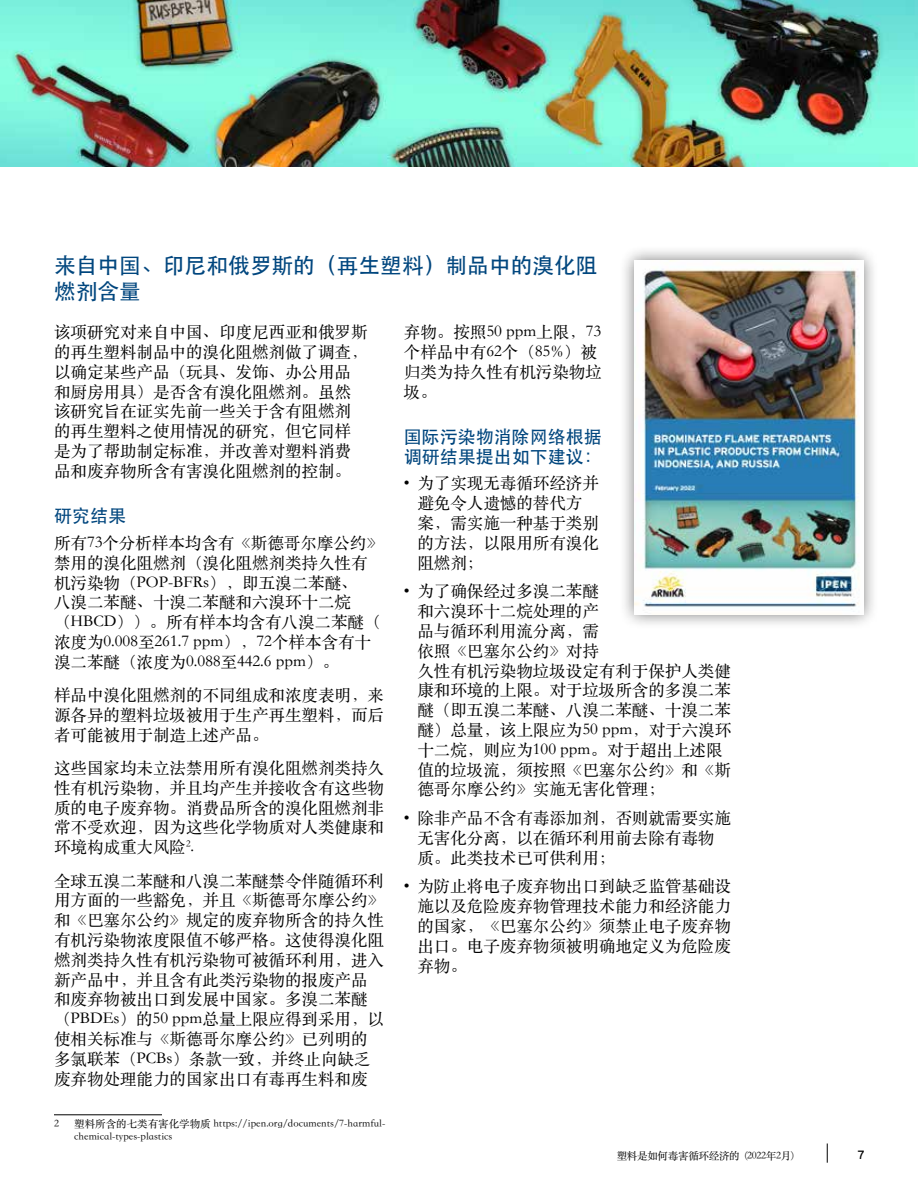
<style>
.page{position:relative;width:918px;height:1188px;background:#fff}
.page>*{position:absolute;margin:0;border:0;box-sizing:border-box;transform-origin:0 0}
.t1{font:500 21.75px/26.1px "ST Heiti SC";color:#00467e}
.t2{font:500 18px/19.5px "ST Heiti SC";color:#00467e}
.t3{font:16.5px/19.8px "ST Songti SC Regular";color:#000}
.t4{font:12px "Interstate";color:#000}
.t5{font:10.5px/12.6px "ST Songti SC Regular";color:#000}
.t6{font:10.5px "ST Songti SC Regular";letter-spacing:-.025em;color:#000}
</style>
<div class="page">
<svg style="left:827px;top:1144px;width:1px;height:19px"></svg>
<hr style="left:54px;top:1114px;width:108px;height:1px;background:#000">
<div style="left:619px;top:245px;width:260px;height:385px;background:#000;opacity:.5"></div>
<img style="left:635px;top:260px;width:229px;height:355px">
<img style="left:0;top:0;width:918px;height:166px">
<h1 class="t1" style="left:54px;top:252px;width:545px">来自中国、印尼和俄罗斯的（再生塑料）制品中的溴化阻燃剂含量</h1>
<p class="t3" style="left:54px;top:322px;width:315px">该项研究对来自中国、印度尼西亚和俄罗斯的再生塑料制品中的溴化阻燃剂做了调查，以确定某些产品（玩具、发饰、办公用品和厨房用具）是否含有溴化阻燃剂。虽然该研究旨在证实先前一些关于含有阻燃剂的再生塑料之使用情况的研究，但它同样是为了帮助制定标准，并改善对塑料消费品和废弃物所含有害溴化阻燃剂的控制。</p>
<p class="t2" style="left:54px;top:506px;width:73px">研究结果</p>
<p class="t3" style="left:54px;top:532px;width:330px">所有73个分析样本均含有《斯德哥尔摩公约》禁用的溴化阻燃剂（溴化阻燃剂类持久性有机污染物（POP-BFRs），即五溴二苯醚、<br>八溴二苯醚、十溴二苯醚和六溴环十二烷（HBCD））。所有样本均含有八溴二苯醚（浓度为0.008至261.7 ppm），72个样本含有十溴二苯醚（浓度为0.088至442.6 ppm）。</p>
<p class="t3" style="left:54px;top:685px;width:331px;text-align:justify">样品中溴化阻燃剂的不同组成和浓度表明，来源各异的塑料垃圾被用于生产再生塑料，而后者可能被用于制造上述产品。</p>
<p class="t3" style="left:54px;top:757px;width:331px;text-align:justify">这些国家均未立法禁用所有溴化阻燃剂类持久性有机污染物，并且均产生并接收含有这些物质的电子废弃物。消费品所含的溴化阻燃剂非常不受欢迎，因为这些化学物质对人类健康和环境构成重大风险<sup>2</sup>.</p>
<p class="t3" style="left:54px;top:870px;width:332px">全球五溴二苯醚和八溴二苯醚禁令伴随循环利用方面的一些豁免，并且《斯德哥尔摩公约》和《巴塞尔公约》规定的废弃物所含的持久性有机污染物浓度限值不够严格。这使得溴化阻燃剂类持久性有机污染物可被循环利用，进入新产品中，并且含有此类污染物的报废产品和废弃物被出口到发展中国家。多溴二苯醚（PBDEs）的50 ppm总量上限应得到采用，以使相关标准与《斯德哥尔摩公约》已列明的多氯联苯（PCBs）条款一致，并终止向缺乏废弃物处理能力的国家出口有毒再生料和废</p>
<p class="t5" style="left:54px;top:1117px;width:6px">2</p>
<p class="t5" style="left:74px;top:1117px;width:313px">塑料所含的七类有害化学物质 https://ipen.org/documents/7-harmful&shy;chemical-types-plastics</p>
<p class="t3" style="left:404px;top:322px;width:199px">弃物。按照50 ppm上限，73个样品中有62个（85%）被归类为持久性有机污染物垃圾。</p>
<p class="t2" style="left:404px;top:426px;width:199px">国际污染物消除网络根据调研结果提出如下建议：</p>
<p class="t3" style="left:417px;top:473px;width:183px;text-indent:-13px">• 为了实现无毒循环经济并避免令人遗憾的替代方案，需实施一种基于类别的方法，以限用所有溴化阻燃剂；</p>
<p class="t3" style="left:417px;top:581px;width:315px;text-indent:-13px">• 为了确保经过多溴二苯醚<br>和六溴环十二烷处理的产<br>品与循环利用流分离，需<br>依照《巴塞尔公约》对持<br>久性有机污染物垃圾设定有利于保护人类健康和环境的上限。对于垃圾所含的多溴二苯醚（即五溴二苯醚、八溴二苯醚、十溴二苯醚）总量，该上限应为50 ppm，对于六溴环十二烷，则应为100 ppm。对于超出上述限值的垃圾流，须按照《巴塞尔公约》和《斯德哥尔摩公约》实施无害化管理；</p>
<p class="t3" style="left:417px;top:808px;width:315px;text-indent:-13px">• 除非产品不含有毒添加剂，否则就需要实施无害化分离，以在循环利用前去除有毒物质。此类技术已可供利用；</p>
<p class="t3" style="left:417px;top:876px;width:315px;text-align:justify;text-indent:-13px">• 为防止将电子废弃物出口到缺乏监管基础设施以及危险废弃物管理技术能力和经济能力的国家，《巴塞尔公约》须禁止电子废弃物出口。电子废弃物须被明确地定义为危险废弃物。</p>
<p class="t6" style="left:617px;top:1149px;width:179px">塑料是如何毒害循环经济的 (2022年2月)</p>
<p class="t4" style="left:858px;top:1148px;width:9px">7</p>
</div>
